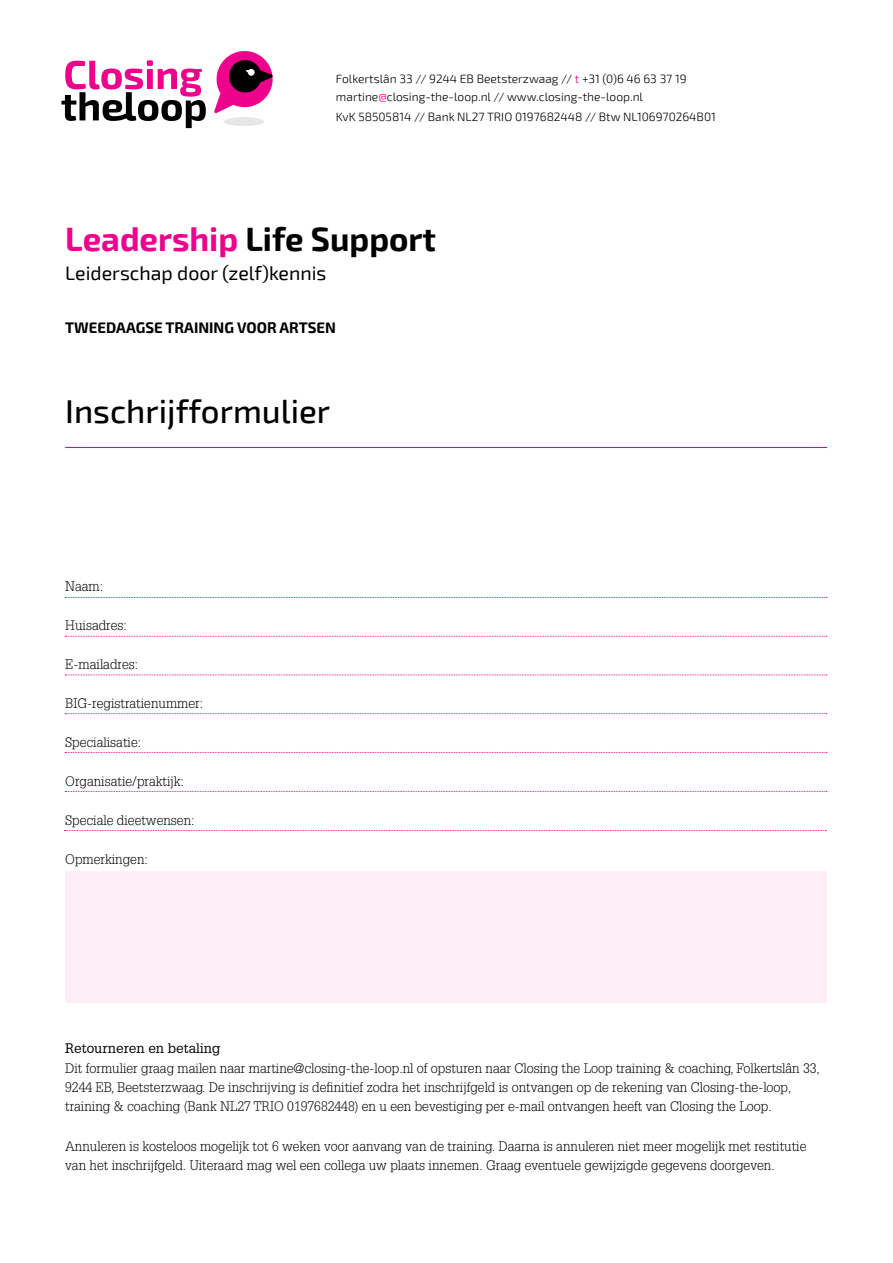
<style>
.page{position:relative;width:893px;height:1263px;background:#fff}
.page>*{position:absolute;margin:0;border:0;box-sizing:border-box;transform-origin:0 0}
.t1{font:700 33px "Exo 2";color:#000}
.t2{font:500 33px "Exo 2";color:#000}
.t3{font:19.5px "Exo 2";color:#000}
.t4{font:700 15px "Exo 2";color:#000}
.t5{font:300 13.5px/19.5px "Glypha";color:#000}
.t6{font:13.5px "Glypha";color:#000}
.t7{font:300 12px/18px "Exo 2";color:#000}
.s1{color:#ec008c}
</style>
<div class="page">
<svg style="left:61px;top:60px;width:145px;height:68px"></svg>
<svg style="left:214px;top:51px;width:59px;height:62px"></svg>
<div style="left:224px;top:117px;width:40px;height:9px;background:#e6e7e8;border-radius:50%"></div>
<hr style="left:65px;top:447px;width:762px;height:1px;background:#ec008c">
<svg style="left:65px;top:597px;width:762px;height:1px"></svg>
<svg style="left:65px;top:636px;width:762px;height:1px"></svg>
<svg style="left:65px;top:675px;width:762px;height:1px"></svg>
<svg style="left:65px;top:713px;width:762px;height:1px"></svg>
<svg style="left:65px;top:752px;width:762px;height:1px"></svg>
<div style="left:65px;top:872px;width:762px;height:131px;background:#fdeff5"></div>
<svg style="left:65px;top:791px;width:762px;height:1px"></svg>
<svg style="left:64px;top:830px;width:762px;height:1px"></svg>
<p class="t7" style="left:336px;top:70px;width:352px">Folkertslân 33 // 9244 EB Beetsterzwaag // <span class="s1">t</span> +31 (0)6 46 63 37 19 martine<span class="s1">@</span>closing-the-loop.nl // www.closing-the-loop.nl</p>
<p class="t7" style="left:336px;top:108px;width:381px">KvK 58505814 // Bank NL27 TRIO 0197682448 // Btw NL106970264B01</p>
<h1 class="t1" style="left:65px;top:220px;width:372px"><span class="s1">LEADERSHIP</span> LIFE SUPPORT</h1>
<h2 class="t3" style="left:65px;top:262px;width:263px">Leiderschap door (zelf)kennis</h2>
<p class="t4" style="left:65px;top:319px;width:272px">TWEEDAAGSE TRAINING VOOR ARTSEN</p>
<h1 class="t2" style="left:65px;top:392px;width:267px">Inschrijfformulier</h1>
<p class="t5" style="left:65px;top:576px;width:39px">Naam:</p>
<p class="t5" style="left:65px;top:615px;width:63px">Huisadres:</p>
<p class="t5" style="left:65px;top:654px;width:74px">E-mailadres:</p>
<p class="t5" style="left:65px;top:693px;width:139px">BIG-registratienummer:</p>
<p class="t5" style="left:65px;top:732px;width:77px">Specialisatie:</p>
<p class="t5" style="left:65px;top:771px;width:120px">Organisatie/praktijk:</p>
<p class="t5" style="left:65px;top:810px;width:131px">Speciale dieetwensen:</p>
<p class="t5" style="left:65px;top:849px;width:84px">Opmerkingen:</p>
<p class="t6" style="left:65px;top:1040px;width:157px">Retourneren en betaling</p>
<p class="t5" style="left:65px;top:1058px;width:756px">Dit formulier graag mailen naar martine@closing-the-loop.nl of opsturen naar Closing the Loop training &amp; coaching, Folkertslân 33,<br>9244 EB, Beetsterzwaag. De inschrijving is definitief zodra het inschrijfgeld is ontvangen op de rekening van Closing-the-loop, training &amp; coaching (Bank NL27 TRIO 0197682448) en u een bevestiging per e-mail ontvangen heeft van Closing the Loop.</p>
<p class="t5" style="left:65px;top:1136px;width:743px">Annuleren is kosteloos mogelijk tot 6 weken voor aanvang van de training. Daarna is annuleren niet meer mogelijk met restitutie van het inschrijfgeld. Uiteraard mag wel een collega uw plaats innemen. Graag eventuele gewijzigde gegevens doorgeven.</p>
</div>
